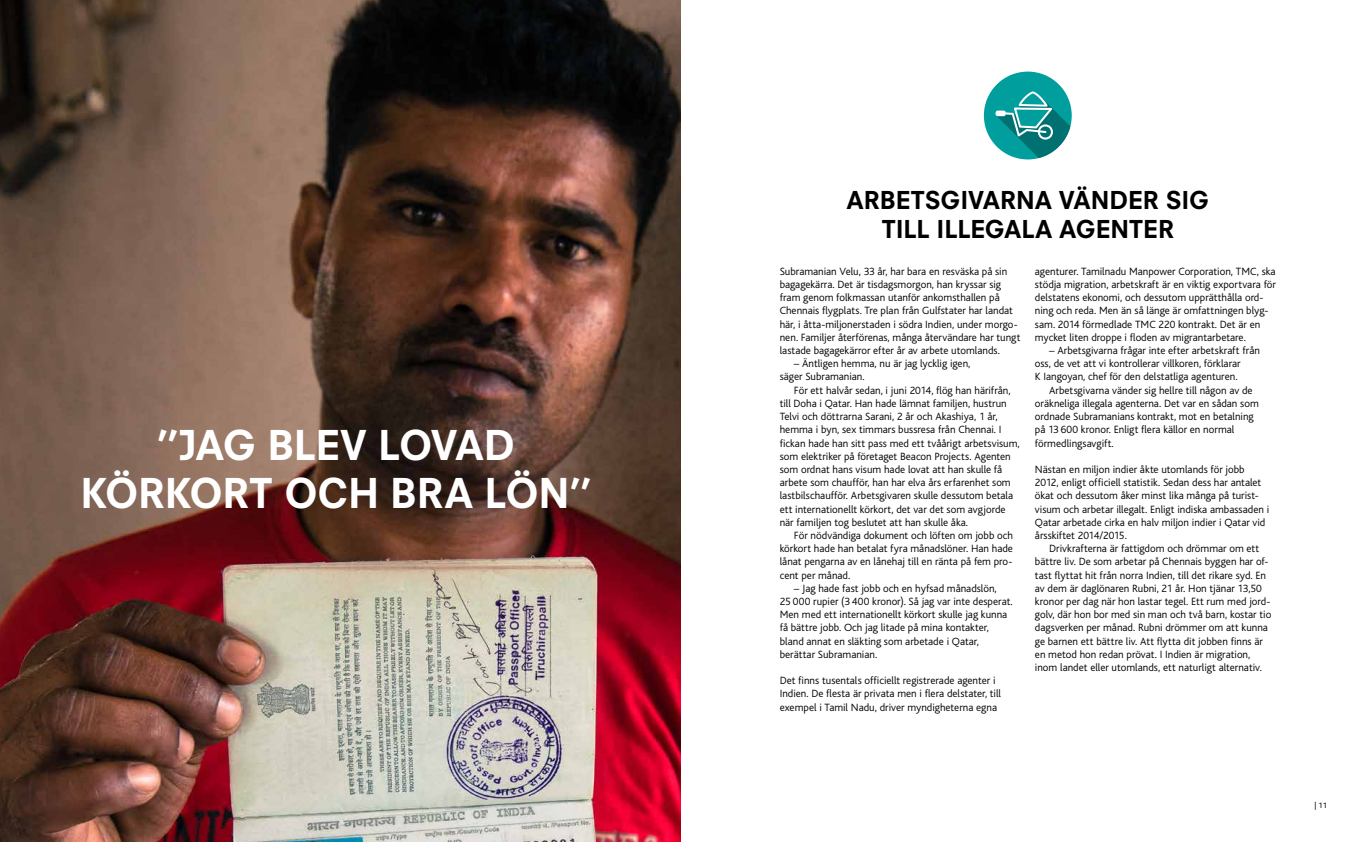
<style>
.page{position:relative;width:1361px;height:842px;background:#fff}
.page>*{position:absolute;margin:0;border:0;box-sizing:border-box;transform-origin:0 0}
.t1{font:800 40px/48px "Neuzeit S";letter-spacing:-.01em;color:#fff;text-align:center}
.t2{font:800 24px/28.8px "Neuzeit S";letter-spacing:-.005em;color:#000;text-align:center}
.t3{font:300 11px/13.2px "Bliss";color:#000}
.t4{font:8px "Bliss";color:#000}
</style>
<div class="page">
<div style="left:984px;top:72px;width:87px;height:87px;background:#009f9e;border-radius:50%"></div>
<svg style="left:996px;top:91px;width:74px;height:67px"></svg>
<div style="left:995px;top:111px;width:11px;height:5px;background:#fff;border-radius:2px"></div>
<img style="left:0;top:0;width:680px;height:842px">
<h1 class="t1" style="left:80px;top:421px;width:513px">’’JAG BLEV LOVAD<br>KÖRKORT OCH BRA LÖN’’</h1>
<h2 class="t2" style="left:846px;top:186px;width:364px">ARBETSGIVARNA VÄNDER SIG<br>TILL ILLEGALA AGENTER</h2>
<p class="t3" style="left:780px;top:265px;width:242px">Subramanian Velu, 33 år, har bara en resväska på sin bagagekärra. Det är tisdagsmorgon, han kryssar sig fram genom folkmassan utanför ankomsthallen på Chennais flygplats. Tre plan från Gulfstater har landat här, i åtta-miljonerstaden i södra Indien, under morgo&shy;nen. Familjer återförenas, många återvändare har tungt lastade bagagekärror efter år av arbete utomlands.</p>
<p class="t3" style="left:780px;top:357px;width:192px;text-indent:14px">– Äntligen hemma, nu är jag lycklig igen, säger Subramanian.</p>
<p class="t3" style="left:780px;top:384px;width:242px;text-indent:14px">För ett halvår sedan, i juni 2014, flög han härifrån, till Doha i Qatar. Han hade lämnat familjen, hustrun Telvi och döttrarna Sarani, 2 år och Akashiya, 1 år, hemma i byn, sex timmars bussresa från Chennai. I fickan hade han sitt pass med ett tvåårigt arbetsvisum, som elektriker på företaget Beacon Projects. Agenten som ordnat hans visum hade lovat att han skulle få arbete som chaufför, han har elva års erfarenhet som lastbilschaufför. Arbetsgivaren skulle dessutom betala ett internationellt körkort, det var det som avgjorde när familjen tog beslutet att han skulle åka.</p>
<p class="t3" style="left:780px;top:529px;width:235px;text-align:justify;text-indent:14px">För nödvändiga dokument och löften om jobb och körkort hade han betalat fyra månadslöner. Han hade lånat pengarna av en lånehaj till en ränta på fem pro&shy;cent per månad.</p>
<p class="t3" style="left:780px;top:582px;width:235px;text-indent:14px">– Jag hade fast jobb och en hyfsad månadslön,<br>25 000 rupier (3 400 kronor). Så jag var inte desperat.<br>Men med ett internationellt körkort skulle jag kunna få bättre jobb. Och jag litade på mina kontakter, bland annat en släkting som arbetade i Qatar, berättar Subramanian.</p>
<p class="t3" style="left:780px;top:674px;width:223px">Det finns tusentals officiellt registrerade agenter i<br>Indien. De flesta är privata men i flera delstater, till exempel i Tamil Nadu, driver myndigheterna egna</p>
<p class="t3" style="left:1035px;top:265px;width:242px">agenturer. Tamilnadu Manpower Corporation, TMC, ska stödja migration, arbetskraft är en viktig exportvara för delstatens ekonomi, och dessutom upprätthålla ord&shy;ning och reda. Men än så länge är omfattningen blyg&shy;sam. 2014 förmedlade TMC 220 kontrakt. Det är en mycket liten droppe i floden av migrantarbetare.</p>
<p class="t3" style="left:1035px;top:344px;width:227px;text-indent:14px">– Arbetsgivarna frågar inte efter arbetskraft från oss, de vet att vi kontrollerar villkoren, förklarar<br>K Iangoyan, chef för den delstatliga agenturen.</p>
<p class="t3" style="left:1035px;top:384px;width:225px;text-indent:14px">Arbetsgivarna vänder sig hellre till någon av de oräkneliga illegala agenterna. Det var en sådan som ordnade Subramanians kontrakt, mot en betalning på 13 600 kronor. Enligt flera källor en normal förmedlingsavgift.</p>
<p class="t3" style="left:1035px;top:463px;width:236px">Nästan en miljon indier åkte utomlands för jobb 2012, enligt officiell statistik. Sedan dess har antalet ökat och dessutom åker minst lika många på turist&shy;visum och arbetar illegalt. Enligt indiska ambassaden i Qatar arbetade cirka en halv miljon indier i Qatar vid årsskiftet 2014/2015.</p>
<p class="t3" style="left:1035px;top:542px;width:238px;text-indent:14px">Drivkrafterna är fattigdom och drömmar om ett bättre liv. De som arbetar på Chennais byggen har of&shy;tast flyttat hit från norra Indien, till det rikare syd. En av dem är daglönaren Rubni, 21 år. Hon tjänar 13,50 kronor per dag när hon lastar tegel. Ett rum med jord&shy;golv, där hon bor med sin man och två barn, kostar tio dagsverken per månad. Rubni drömmer om att kunna ge barnen ett bättre liv. Att flytta dit jobben finns är en metod hon redan prövat. I Indien är migration, inom landet eller utomlands, ett naturligt alternativ.</p>
<p class="t4" style="left:1314px;top:801px;width:14px">| 11</p>
</div>
